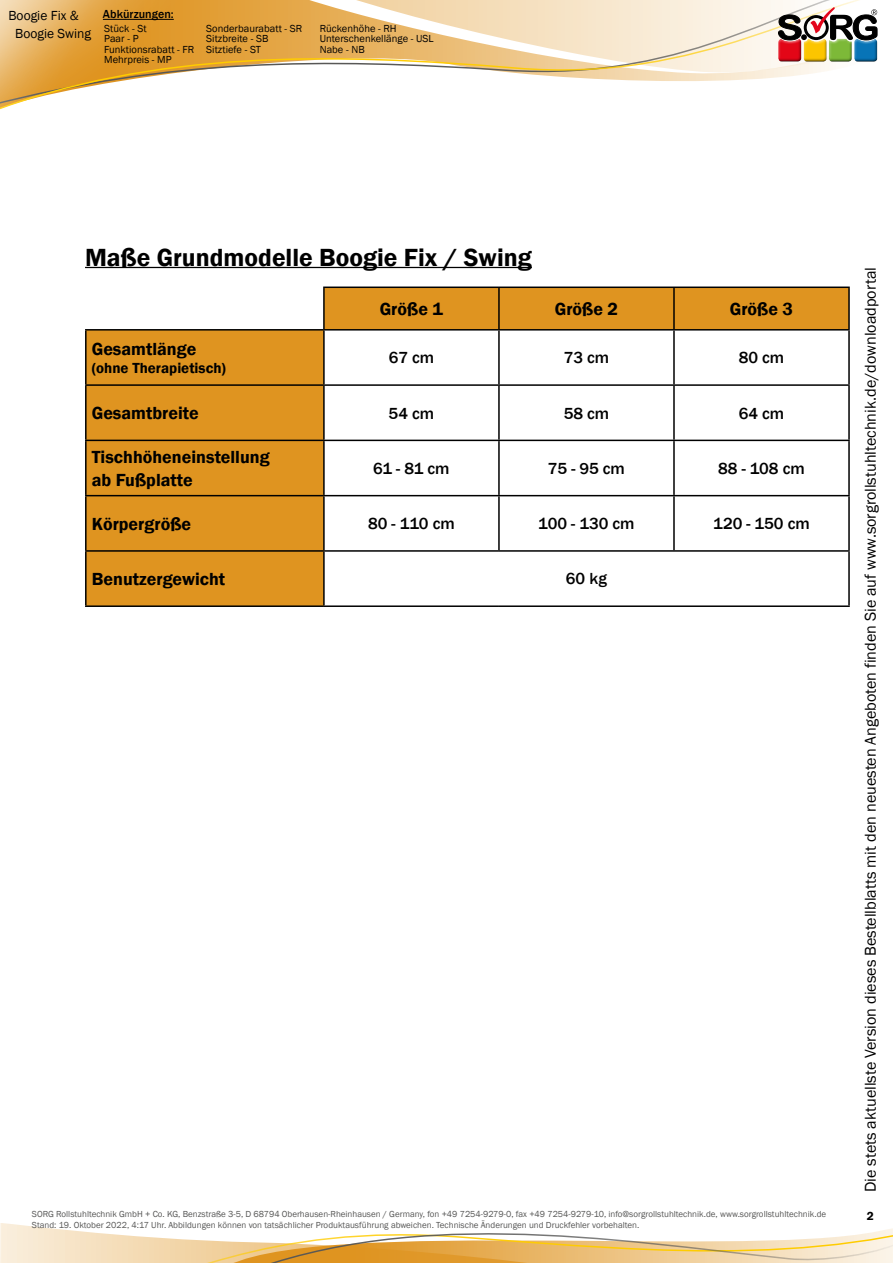
<style>
.page{position:relative;width:893px;height:1263px;background:#fff}
.page>*{position:absolute;margin:0;border:0;box-sizing:border-box;transform-origin:0 0}
.t1{font:600 25.5px "Franklin Gothic";color:#000}
.t2{font:600 18px/22.5px "Franklin Gothic";color:#000}
.t3{font:500 16.5px "Franklin Gothic";color:#000}
.t4{font:16.05px "Franklin Gothic";color:#000}
.t5{font:600 15px "Franklin Gothic";color:#000}
.t6{font:13.5px/18px "Franklin Gothic";color:#000}
.t7{font:500 12px "Franklin Gothic";letter-spacing:.005em;color:#000}
.t8{font:600 12px "Franklin Gothic";color:#000}
.t9{font:10.5px/10.5px "Franklin Gothic";letter-spacing:.005em;color:#000}
.t10{font:9px/10.8px "Franklin Gothic";color:#575756}
</style>
<div class="page">
<svg style="left:0;top:1223px;width:893px;height:40px"></svg>
<svg style="left:269px;top:0;width:536px;height:81px"></svg>
<svg style="left:291px;top:0;width:587px;height:74px"></svg>
<svg style="left:173px;top:0;width:96px;height:74px;background:#e1a545"></svg>
<svg style="left:0;top:0;width:173px;height:110px"></svg>
<hr style="left:103px;top:19px;width:71px;height:1px;background:#000">
<svg style="left:87px;top:288px;width:761px;height:317px"></svg>
<hr style="left:323px;top:286px;width:176px;height:2px;background:#000">
<hr style="left:323px;top:288px;width:2px;height:41px;background:#000">
<hr style="left:499px;top:286px;width:175px;height:2px;background:#000">
<hr style="left:498px;top:288px;width:2px;height:41px;background:#000">
<hr style="left:674px;top:286px;width:176px;height:2px;background:#000">
<hr style="left:673px;top:288px;width:2px;height:41px;background:#000">
<hr style="left:848px;top:288px;width:2px;height:41px;background:#000">
<hr style="left:85px;top:329px;width:239px;height:2px;background:#000">
<hr style="left:85px;top:331px;width:2px;height:53px;background:#000">
<hr style="left:324px;top:329px;width:175px;height:2px;background:#000">
<hr style="left:323px;top:331px;width:2px;height:53px;background:#000">
<hr style="left:499px;top:329px;width:175px;height:2px;background:#000">
<hr style="left:498px;top:331px;width:2px;height:53px;background:#000">
<hr style="left:674px;top:329px;width:176px;height:2px;background:#000">
<hr style="left:673px;top:331px;width:2px;height:53px;background:#000">
<hr style="left:848px;top:331px;width:2px;height:53px;background:#000">
<hr style="left:85px;top:384px;width:239px;height:2px;background:#000">
<hr style="left:85px;top:386px;width:2px;height:54px;background:#000">
<hr style="left:324px;top:384px;width:175px;height:2px;background:#000">
<hr style="left:323px;top:386px;width:2px;height:54px;background:#000">
<hr style="left:499px;top:384px;width:175px;height:2px;background:#000">
<hr style="left:498px;top:386px;width:2px;height:54px;background:#000">
<hr style="left:674px;top:384px;width:176px;height:2px;background:#000">
<hr style="left:673px;top:386px;width:2px;height:54px;background:#000">
<hr style="left:848px;top:386px;width:2px;height:54px;background:#000">
<hr style="left:85px;top:440px;width:239px;height:1px;background:#000">
<hr style="left:85px;top:441px;width:2px;height:54px;background:#000">
<hr style="left:324px;top:440px;width:175px;height:1px;background:#000">
<hr style="left:323px;top:441px;width:2px;height:54px;background:#000">
<hr style="left:499px;top:440px;width:175px;height:1px;background:#000">
<hr style="left:498px;top:441px;width:2px;height:54px;background:#000">
<hr style="left:674px;top:440px;width:176px;height:1px;background:#000">
<hr style="left:673px;top:441px;width:2px;height:54px;background:#000">
<hr style="left:848px;top:441px;width:2px;height:54px;background:#000">
<hr style="left:85px;top:495px;width:239px;height:1px;background:#000">
<hr style="left:85px;top:496px;width:2px;height:54px;background:#000">
<hr style="left:324px;top:495px;width:175px;height:1px;background:#000">
<hr style="left:323px;top:496px;width:2px;height:54px;background:#000">
<hr style="left:499px;top:495px;width:175px;height:1px;background:#000">
<hr style="left:498px;top:496px;width:2px;height:54px;background:#000">
<hr style="left:674px;top:495px;width:176px;height:1px;background:#000">
<hr style="left:673px;top:496px;width:2px;height:54px;background:#000">
<hr style="left:848px;top:496px;width:2px;height:54px;background:#000">
<hr style="left:85px;top:550px;width:239px;height:2px;background:#000">
<hr style="left:85px;top:552px;width:2px;height:53px;background:#000">
<hr style="left:324px;top:550px;width:175px;height:2px;background:#000">
<hr style="left:323px;top:552px;width:2px;height:53px;background:#000">
<hr style="left:499px;top:550px;width:175px;height:2px;background:#000">
<hr style="left:674px;top:550px;width:176px;height:2px;background:#000">
<hr style="left:848px;top:552px;width:2px;height:53px;background:#000">
<hr style="left:85px;top:605px;width:239px;height:2px;background:#000">
<hr style="left:324px;top:605px;width:175px;height:2px;background:#000">
<hr style="left:499px;top:605px;width:175px;height:2px;background:#000">
<hr style="left:674px;top:605px;width:176px;height:2px;background:#000">
<hr style="left:85px;top:267px;width:447px;height:1px;background:#000">
<h3 class="t6" style="left:15px;top:7px;width:78px;text-indent:-7px">Boogie Fix &amp;<br>Boogie Swing</h3>
<h3 class="t7" style="left:103px;top:7px;width:72px">Abkürzungen:</h3>
<p class="t9" style="left:104px;top:23px;width:92px">Stück - St<br>Paar - P<br>Funktionsrabatt - FR<br>Mehrpreis - MP</p>
<p class="t9" style="left:206px;top:23px;width:98px">Sonderbaurabatt - SR<br>Sitzbreite - SB<br>Sitztiefe - ST</p>
<p class="t9" style="left:320px;top:23px;width:115px">Rückenhöhe - RH<br>Unterschenkellänge - USL<br>Nabe - NB</p>
<h1 class="t1" style="left:85px;top:241px;width:448px">Maße Grundmodelle Boogie Fix / Swing</h1>
<h2 class="t2" style="left:92px;top:338px;width:106px">Gesamtlänge</h2>
<h3 class="t5" style="left:92px;top:358px;width:136px">(ohne Therapietisch)</h3>
<h2 class="t2" style="left:380px;top:298px;width:65px">Größe 1</h2>
<h2 class="t2" style="left:555px;top:298px;width:65px">Größe 2</h2>
<h2 class="t2" style="left:730px;top:298px;width:65px">Größe 3</h2>
<h3 class="t3" style="left:389px;top:347px;width:47px">67 cm</h3>
<h3 class="t3" style="left:564px;top:347px;width:47px">73 cm</h3>
<h3 class="t3" style="left:739px;top:347px;width:47px">80 cm</h3>
<h2 class="t2" style="left:92px;top:402px;width:108px">Gesamtbreite</h2>
<h3 class="t3" style="left:389px;top:403px;width:47px">54 cm</h3>
<h3 class="t3" style="left:564px;top:403px;width:47px">58 cm</h3>
<h3 class="t3" style="left:739px;top:403px;width:47px">64 cm</h3>
<h2 class="t2" style="left:92px;top:446px;width:179px">Tischhöheneinstellung ab Fußplatte</h2>
<h3 class="t3" style="left:373px;top:458px;width:78px">61 - 81 cm</h3>
<h3 class="t3" style="left:548px;top:458px;width:79px">75 - 95 cm</h3>
<h3 class="t3" style="left:718px;top:458px;width:88px">88 - 108 cm</h3>
<h2 class="t2" style="left:92px;top:512px;width:101px">Körpergröße</h2>
<h3 class="t3" style="left:368px;top:513px;width:88px">80 - 110 cm</h3>
<h3 class="t3" style="left:538px;top:513px;width:98px">100 - 130 cm</h3>
<h3 class="t3" style="left:713px;top:513px;width:98px">120 - 150 cm</h3>
<h2 class="t2" style="left:92px;top:568px;width:135px">Benutzergewicht</h2>
<h3 class="t3" style="left:566px;top:569px;width:43px">60 kg</h3>
<p class="t10" style="left:32px;top:1209px;width:796px">SORG Rollstuhltechnik GmbH + Co. KG, Benzstraße 3-5, D 68794 Oberhausen-Rheinhausen / Germany, fon +49 7254-9279-0, fax +49 7254-9279-10, info@sorgrollstuhltechnik.de, www.sorgrollstuhltechnik.de<br>Stand: 19. Oktober 2022, 4:17 Uhr. Abbildungen können von tatsächlicher Produktausführung abweichen. Technische Änderungen und Druckfehler vorbehalten.</p>
<h3 class="t4" style="left:861px;top:1192px;width:926px;rotate:-90deg">Die stets aktuellste Version dieses Bestellblatts mit den neuesten Angeboten finden Sie auf www.sorgrollstuhltechnik.de/downloadportal</h3>
<h3 class="t8" style="left:867px;top:1209px;width:9px">2</h3>
</div>
